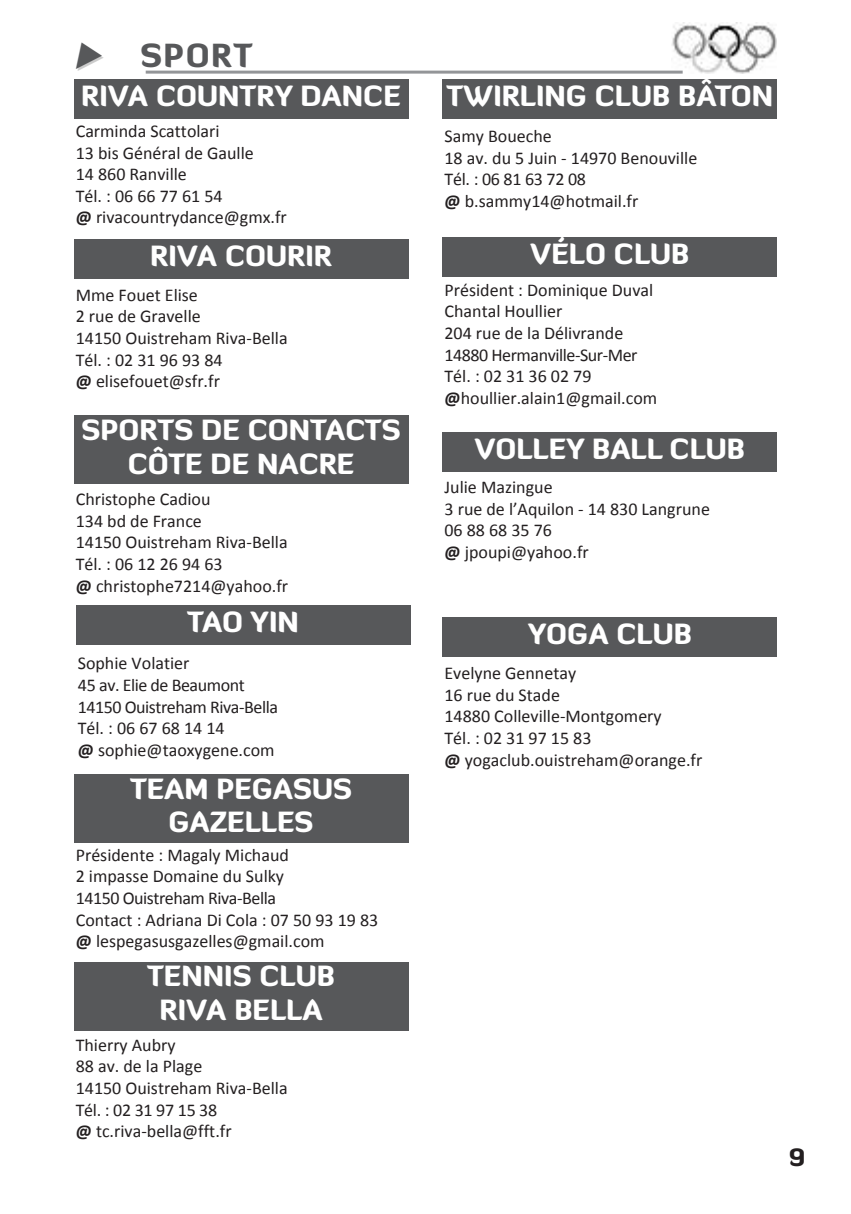
<style>
.page{position:relative;width:851px;height:1214px;background:#fff}
.page>*{position:absolute;margin:0;border:0;box-sizing:border-box;transform-origin:0 0}
.t1{font:900 32px "Diavlo";letter-spacing:.05em;color:#57585a}
.t2{font:900 28px/33.6px "Diavlo";color:#fff;text-align:center}
.t3{font:900 24px "Diavlo";color:#231f20}
.t4{font:18px/21.6px "Calibri";color:#231f20}
.s1{font-weight:700}
</style>
<div class="page">
<img style="left:671px;top:23px;width:105px;height:51px">
<hr style="left:146px;top:71px;width:536px;height:3px;background:#939598">
<div style="left:74px;top:79px;width:334px;height:40px;background:#57585a"></div>
<div style="left:74px;top:239px;width:334px;height:40px;background:#57585a"></div>
<div style="left:74px;top:416px;width:334px;height:68px;background:#57585a"></div>
<div style="left:76px;top:605px;width:334px;height:39px;background:#57585a"></div>
<div style="left:74px;top:774px;width:334px;height:68px;background:#57585a"></div>
<div style="left:74px;top:961px;width:334px;height:68px;background:#57585a"></div>
<div style="left:442px;top:79px;width:335px;height:40px;background:#57585a"></div>
<div style="left:442px;top:432px;width:335px;height:39px;background:#57585a"></div>
<div style="left:442px;top:617px;width:335px;height:40px;background:#57585a"></div>
<div style="left:442px;top:237px;width:335px;height:39px;background:#57585a"></div>
<h1 class="t1" style="left:74px;top:44px;width:180px">◆ SPORT</h1>
<h2 class="t2" style="left:81px;top:82px;width:321px">RIVA COUNTRY DANCE</h2>
<p class="t4" style="left:76px;top:122px;width:213px">Carminda Scattolari<br>13 bis Général de Gaulle<br>14 860 Ranville<br>Tél. : 06 66 77 61 54<br><span class="s1">@</span> rivacountrydance@gmx.fr</p>
<h2 class="t2" style="left:150px;top:242px;width:183px">RIVA COURIR</h2>
<p class="t4" style="left:76px;top:285px;width:213px">Mme Fouet Elise<br>2 rue de Gravelle<br>14150 Ouistreham Riva-Bella<br>Tél. : 02 31 96 93 84<br><span class="s1">@</span> elisefouet@sfr.fr</p>
<h2 class="t2" style="left:81px;top:416px;width:320px">SPORTS DE CONTACTS<br>CÔTE DE NACRE</h2>
<p class="t4" style="left:76px;top:489px;width:214px">Christophe Cadiou<br>134 bd de France<br>14150 Ouistreham Riva-Bella<br>Tél. : 06 12 26 94 63<br><span class="s1">@</span> christophe7214@yahoo.fr</p>
<h2 class="t2" style="left:187px;top:608px;width:113px">TAO YIN</h2>
<p class="t4" style="left:78px;top:654px;width:202px">Sophie Volatier<br>45 av. Elie de Beaumont<br>14150 Ouistreham Riva-Bella<br>Tél. : 06 67 68 14 14<br><span class="s1">@</span> sophie@taoxygene.com</p>
<h2 class="t2" style="left:130px;top:774px;width:223px">TEAM PEGASUS<br>GAZELLES</h2>
<p class="t4" style="left:76px;top:845px;width:304px">Présidente : Magaly Michaud<br>2 impasse Domaine du Sulky<br>14150 Ouistreham Riva-Bella<br>Contact : Adriana Di Cola : 07 50 93 19 83 <span class="s1">@</span> lespegasusgazelles@gmail.com</p>
<h2 class="t2" style="left:147px;top:962px;width:189px">TENNIS CLUB<br>RIVA BELLA</h2>
<p class="t4" style="left:76px;top:1035px;width:213px">Thierry Aubry<br>88 av. de la Plage<br>14150 Ouistreham Riva-Bella<br>Tél. : 02 31 97 15 38<br><span class="s1">@</span> tc.riva-bella@fft.fr</p>
<h2 class="t2" style="left:446px;top:82px;width:328px">TWIRLING CLUB BÂTON</h2>
<p class="t4" style="left:444px;top:127px;width:254px">Samy Boueche<br>18 av. du 5 Juin - 14970 Benouville<br>Tél. : 06 81 63 72 08<br><span class="s1">@</span> b.sammy14@hotmail.fr</p>
<h2 class="t2" style="left:530px;top:240px;width:161px">VÉLO CLUB</h2>
<p class="t4" style="left:444px;top:280px;width:214px">Président : Dominique Duval<br>Chantal Houllier<br>204 rue de la Délivrande<br>14880 Hermanville-Sur-Mer<br>Tél. : 02 31 36 02 79 <span class="s1">@</span>houllier.alain1@gmail.com</p>
<h2 class="t2" style="left:474px;top:435px;width:272px">VOLLEY BALL CLUB</h2>
<p class="t4" style="left:444px;top:477px;width:267px">Julie Mazingue<br>3 rue de l’Aquilon - 14 830 Langrune<br>06 88 68 35 76<br><span class="s1">@</span> jpoupi@yahoo.fr</p>
<h2 class="t2" style="left:527px;top:620px;width:166px">YOGA CLUB</h2>
<p class="t4" style="left:444px;top:663px;width:259px">Evelyne Gennetay<br>16 rue du Stade<br>14880 Colleville-Montgomery<br>Tél. : 02 31 97 15 83<br><span class="s1">@</span> yogaclub.ouistreham@orange.fr</p>
<h3 class="t3" style="left:788px;top:1148px;width:18px">9</h3>
</div>
